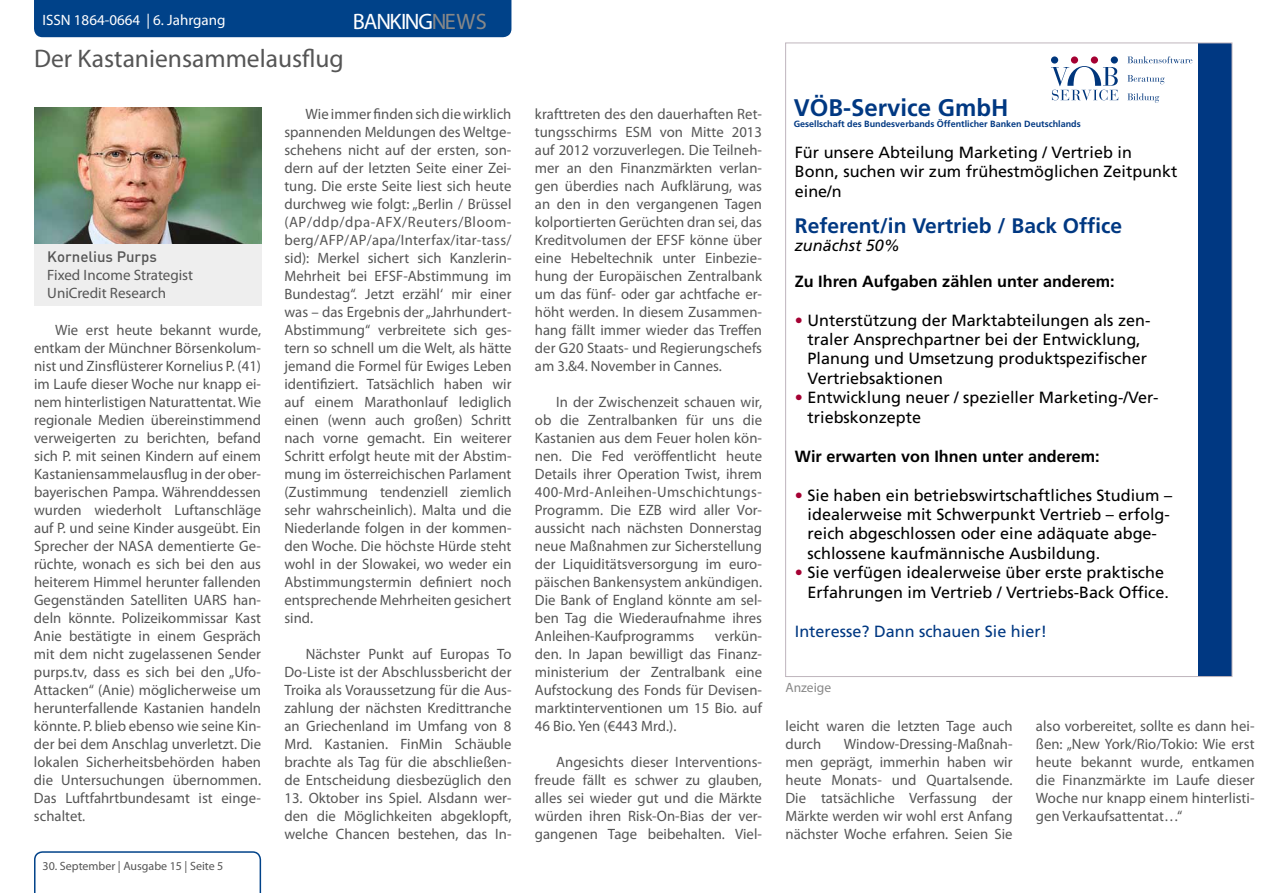
<style>
.page{position:relative;width:1263px;height:893px;background:#fff}
.page>*{position:absolute;margin:0;border:0;box-sizing:border-box;transform-origin:0 0}
.t1{font:25.5px "Myriad Pro";color:#555}
.t2{font:700 24px "Frutiger LT Std";color:#003882}
.t3{font:22.35px "Myriad Pro";letter-spacing:.025em;color:#fff}
.t4{font:700 21px "Frutiger LT Std";color:#003882}
.t5{font:16.2px/19.5px "Frutiger LT Std";color:#000}
.t6{font:700 16.2px "Frutiger LT Std";color:#000}
.t7{font:16.2px "Frutiger LT Std";color:#003882}
.t8{font:italic 16.2px "Frutiger LT Std";color:#000}
.t9{font:15px/18px "Myriad Pro";color:#555;text-align:justify}
.t10{font:15px "Myriad Pro";color:#fff}
.t11{font:500 15px "DIN";color:#555}
.t12{font:13.5px "Myriad Pro";color:#888}
.t13{font:12px "Myriad Pro";color:#555}
.t14{font:700 9px "Frutiger LT Std";color:#003882}
.s1{color:#888}
.s2{color:#a50133}
</style>
<div class="page">
<div style="left:34px;top:0;width:477px;height:37px;background:#004289"></div>
<svg style="left:34px;top:851px;width:227px;height:42px"></svg>
<div style="left:34px;top:241px;width:227px;height:65px;background:#eee"></div>
<img style="left:34px;top:108px;width:227px;height:136px">
<svg style="left:1051px;top:66px;width:67px;height:35px"></svg>
<div style="left:1111px;top:56px;width:7px;height:8px;background:#00367c;border-radius:50%"></div>
<div style="left:1091px;top:56px;width:7px;height:8px;background:#a50133;border-radius:50%"></div>
<div style="left:1071px;top:56px;width:7px;height:8px;background:#a50133;border-radius:50%"></div>
<div style="left:1051px;top:56px;width:7px;height:8px;background:#00367c;border-radius:50%"></div>
<svg style="left:1127px;top:56px;width:65px;height:7px"></svg>
<svg style="left:1127px;top:75px;width:37px;height:9px"></svg>
<svg style="left:1127px;top:93px;width:32px;height:10px"></svg>
<div style="left:1199px;top:43px;width:33px;height:633px;background:#003882"></div>
<p class="t10" style="left:43px;top:11px;width:8px">ISSN</p>
<p class="t10" style="left:74px;top:11px;width:153px">1864-0664 | 6. Jahrgang</p>
<h3 class="t3" style="left:353px;top:7px;width:136px">banking<span class="s1">news</span></h3>
<h1 class="t1" style="left:34px;top:43px;width:311px">Der Kastaniensammelausflug</h1>
<p class="t11" style="left:47px;top:247px;width:111px">Kornelius Purps</p>
<p class="t9" style="left:47px;top:266px;width:147px">Fixed I ncome Strategist<br>UniCredit Research</p>
<p class="t9" style="left:34px;top:321px;width:229px;text-indent:21px">Wie erst heute bekannt wurde, entkam der Münchner Börsenkolum&shy;nist und Zinsflüsterer Kornelius P. (41) im Laufe dieser Woche nur knapp ei&shy;nem hinterlistigen Naturattentat. Wie regionale Medien übereinstimmend verweigerten zu berichten, befand sich P. mit seinen Kindern auf einem Kastaniensammelausflug in der ober&shy;bayerischen Pampa. Währenddessen wurden wiederholt Luftanschläge auf P. und seine Kinder ausgeübt. Ein Sprecher der NASA</p>
<p class="t9" style="left:34px;top:537px;width:229px;text-indent:124px">dementierte Ge&shy;rüchte, wonach es sich bei den aus heiterem H immel herunter fallenden Gegenständen Satelliten UARS</p>
<p class="t9" style="left:34px;top:591px;width:229px;text-indent:199px">han&shy;deln könnte. Polizeikommissar Kast Anie bestätigte in einem Gespräch mit dem nicht zugelassenen Sender purps.tv, dass es sich bei den „Ufo-Attacken“ (Anie) möglicherweise um herunterfallende Kastanien handeln könnte. P. blieb ebenso wie seine Kin&shy;der bei dem Anschlag unverletzt. Die lokalen Sicherheitsbehörden haben die Untersuchungen übernommen.<br>Das Luftfahrtbundesamt ist einge&shy;schaltet.</p>
<p class="t13" style="left:43px;top:859px;width:182px">30. September | Ausgabe 15 | Seite 5</p>
<p class="t9" style="left:284px;top:105px;width:229px;text-indent:21px">Wie immer finden sich die wirklich spannenden Meldungen des Weltge&shy;schehens nicht auf der ersten, son&shy;dern auf der letzten Seite einer Zei&shy;tung. Die erste Seite liest sich heute durchweg wie folgt: „Berlin / Brüssel (AP/ddp/dpa-AFX/Reuters/Bloom&shy;berg/AFP/AP/apa/I nterfax/itar-tass/ sid): Merkel sichert sich Kanzlerin-Mehrheit bei EFSF-Abstimmung im Bundestag“. Jetzt erzähl‘ mir einer was – das Ergebnis der „Jahrhundert-Abstimmung“ verbreitete sich ges&shy;tern so schnell um die Welt, als hätte jemand die Formel für Ewiges Leben identifiziert. Tatsächlich haben wir auf einem Marathonlauf lediglich einen (wenn auch großen) Schritt nach vorne gemacht. Ein weiterer Schritt erfolgt heute mit der Abstim&shy;mung im österreichischen Parlament (Zustimmung tendenziell ziemlich sehr wahrscheinlich). Malta und die N iederlande folgen in der kommen&shy;den Woche. Die höchste Hürde steht wohl in der Slowakei, wo weder ein Abstimmungstermin definiert noch entsprechende Mehrheiten gesichert sind.</p>
<p class="t9" style="left:284px;top:645px;width:229px;text-indent:21px">Nächster Punkt auf Europas To Do-Liste ist der Abschlussbericht der Troika als Voraussetzung für die Aus&shy;zahlung der nächsten Kredittranche an Griechenland im Umfang von 8<br>Mrd. Kastanien. FinMin Schäuble brachte als Tag für die abschließen&shy;de Entscheidung diesbezüglich den</p>
<p class="t9" style="left:284px;top:789px;width:229px">13. Oktober ins Spiel. Alsdann wer&shy;den die Möglichkeiten abgeklopft, welche Chancen bestehen, das I n-</p>
<p class="t9" style="left:535px;top:105px;width:229px">krafttreten des den dauerhaften Ret&shy;tungsschirms ESM von Mitte 2013 auf 2012 vorzuverlegen. Die Teilneh&shy;mer an den Finanzmärkten verlan&shy;gen überdies nach Aufklärung, was an den in den vergangenen Tagen kolportierten Gerüchten dran sei, das Kreditvolumen der EFSF könne über eine Hebeltechnik unter Einbezie&shy;hung der Europäischen Zentralbank um das fünf- oder gar achtfache er&shy;höht werden. I n diesem Zusammen&shy;hang fällt immer wieder das Treffen der G20 Staats- und Regierungschefs am 3.&amp;4. November in Cannes.</p>
<p class="t9" style="left:535px;top:393px;width:229px;text-indent:21px">I n der Zwischenzeit schauen wir, ob die Zentralbanken für uns die Kastanien aus dem Feuer holen kön&shy;nen. Die Fed veröffentlicht heute Details ihrer Operation Twist, ihrem 400-Mrd-Anleihen-Umschichtungs-Programm. Die EZB</p>
<p class="t9" style="left:535px;top:501px;width:229px;text-indent:134px">wird aller Vor&shy;aussicht nach nächsten Donnerstag neue Maßnahmen zur Sicherstellung der Liquiditätsversorgung im euro&shy;päischen Bankensystem ankündigen.<br>Die Bank of England könnte am sel&shy;ben Tag die Wiederaufnahme ihres Anleihen-Kaufprogramms</p>
<p class="t9" style="left:535px;top:627px;width:229px;text-indent:180px">verkün&shy;den. I n Japan bewilligt das Finanz&shy;ministerium der Zentralbank eine Aufstockung des Fonds für Devisen&shy;marktinterventionen um 15 Bio. auf 46 Bio. Yen (€443 Mrd.).</p>
<p class="t9" style="left:535px;top:753px;width:229px;text-indent:21px">Angesichts dieser I nterventions&shy;freude fällt es schwer zu glauben, alles sei wieder gut und die Märkte würden ihren Risk-On-Bias der ver&shy;gangenen Tage beibehalten. Viel-</p>
<h2 class="t2" style="left:794px;top:94px;width:216px">VÖB-Service GmbH</h2>
<p class="t14" style="left:794px;top:119px;width:288px">Gesellschaft des Bundesverbands Öffentlicher Banken Deutschlands</p>
<p class="t5" style="left:795px;top:142px;width:384px">Für unsere Abteilung Marketing / Vertrieb in<br>Bonn, suchen wir zum frühestmöglichen Zeitpunkt eine/n</p>
<h3 class="t4" style="left:795px;top:213px;width:329px">Referent/in Vertrieb / Back Office</h3>
<p class="t8" style="left:795px;top:236px;width:107px">zunächst 50%</p>
<p class="t6" style="left:795px;top:272px;width:321px">Zu Ihren Aufgaben zählen unter anderem:</p>
<p class="t5" style="left:808px;top:310px;width:344px;text-indent:-13px"><span class="s2">•</span> Unterstützung der Marktabteilungen als zen&shy;traler Ansprechpartner bei der Entwicklung, Planung und Umsetzung produktspezifischer Vertriebsaktionen</p>
<p class="t5" style="left:808px;top:388px;width:352px;text-indent:-13px"><span class="s2">•</span> Entwicklung neuer / spezieller Marketing-/Ver&shy;triebskonzepte</p>
<p class="t6" style="left:795px;top:446px;width:306px">Wir erwarten von Ihnen unter anderem:</p>
<p class="t5" style="left:808px;top:485px;width:366px;text-indent:-13px"><span class="s2">•</span> Sie haben ein betriebswirtschaftliches Studium – idealerweise mit Schwerpunkt Vertrieb – erfolg&shy;reich abgeschlossen oder eine adäquate abge&shy;schlossene kaufmännische Ausbildung.</p>
<p class="t5" style="left:808px;top:563px;width:363px;text-indent:-13px"><span class="s2">•</span> Sie verfügen idealerweise über erste praktische<br>Erfahrungen im Vertrieb / Vertriebs-Back Office.</p>
<p class="t7" style="left:795px;top:621px;width:254px">Interesse? Dann schauen Sie hier!</p>
<p class="t12" style="left:785px;top:679px;width:47px">Anzeige</p>
<p class="t9" style="left:785px;top:717px;width:229px">leicht waren die letzten Tage auch durch</p>
<p class="t9" style="left:785px;top:735px;width:229px;text-indent:58px">Window-Dressing-Maßnah&shy;men geprägt, immerhin haben wir heute Monats- und Quartalsende.<br>Die tatsächliche Verfassung der Märkte werden wir wohl erst Anfang nächster Woche erfahren. Seien Sie</p>
<p class="t9" style="left:1036px;top:717px;width:220px">also vorbereitet, sollte es dann hei&shy;ßen: „New York/Rio/Tokio: Wie erst heute bekannt wurde, entkamen die Finanzmärkte im Laufe dieser Woche nur knapp einem hinterlisti&shy;gen Verkaufsattentat…“</p>
</div>
